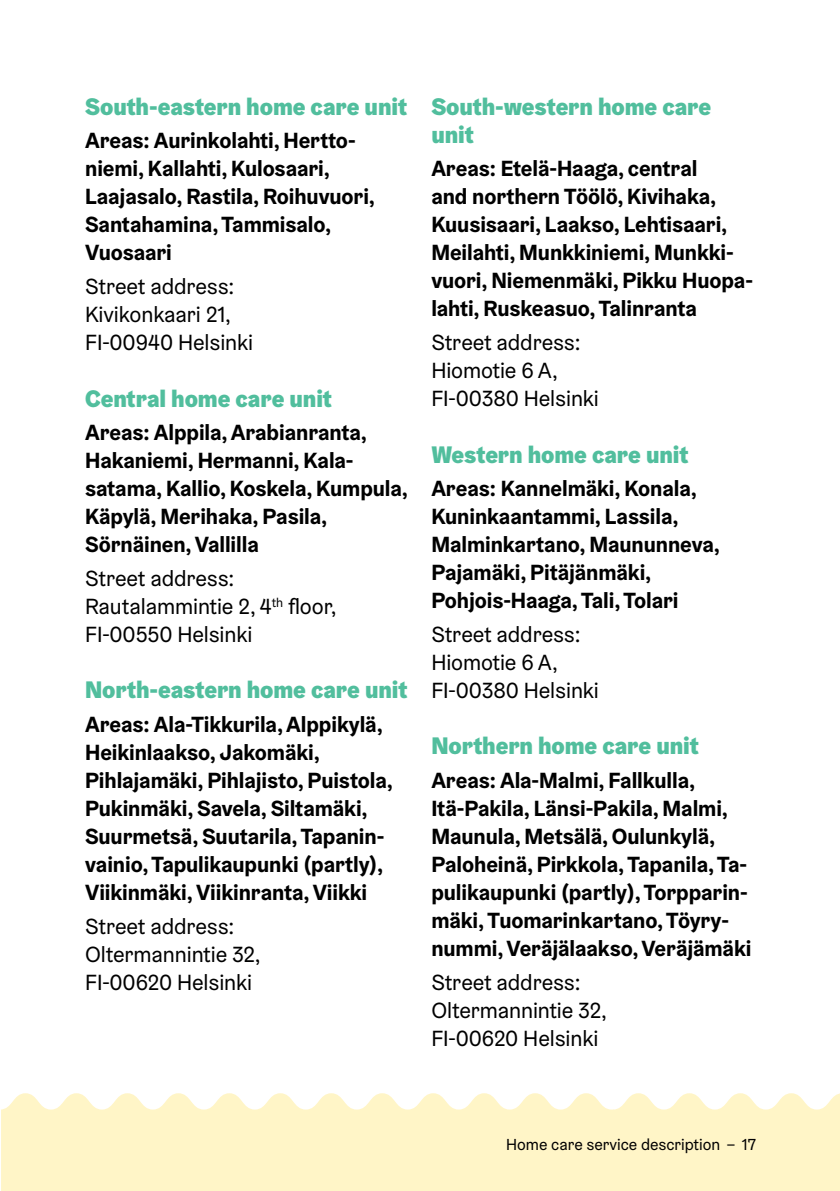
<style>
.page{position:relative;width:840px;height:1191px;background:#fff}
.page>*{position:absolute;margin:0;border:0;box-sizing:border-box;transform-origin:0 0}
.H4_12p{font:900 24px/28px "Helsinki Grotesk";letter-spacing:-.005em;color:#51be9d}
.Leipis__Mammy{font:700 22px/28px "Helsinki Grotesk";letter-spacing:-.005em;color:#000}
.Leipis__Mammy-2{font:22px/28px "Helsinki Grotesk";letter-spacing:-.005em;color:#000}
.t1{font:16px "Helsinki Grotesk";color:#000}
</style>
<div class="page">
<svg style="left:1px;top:1093px;width:838px;height:98px;background:#fff5cb"></svg>
<h3 class="H4_12p" style="left:85px;top:92px;width:323px">South-eastern home care unit</h3>
<p class="Leipis__Mammy" style="left:85px;top:126px;width:291px">Areas: Aurinkolahti, Hertto&shy;niemi, Kallahti, Kulosaari,<br>Laajasalo, Rastila, Roihuvuori,<br>Santahamina, Tammisalo,<br>Vuosaari</p>
<p class="Leipis__Mammy-2" style="left:85px;top:272px;width:169px">Street address:<br>Kivikonkaari 21,<br>FI-00940 Helsinki</p>
<h3 class="H4_12p" style="left:85px;top:384px;width:248px">Central home care unit</h3>
<p class="Leipis__Mammy" style="left:85px;top:418px;width:324px">Areas: Alppila, Arabianranta,<br>Hakaniemi, Hermanni, Kala&shy;satama, Kallio, Koskela, Kumpula,<br>Käpylä, Merihaka, Pasila,<br>Sörnäinen, Vallilla</p>
<p class="Leipis__Mammy-2" style="left:85px;top:564px;width:253px">Street address:<br>Rautalammintie 2, 4<sup>th</sup> floor,<br>FI-00550 Helsinki</p>
<h3 class="H4_12p" style="left:85px;top:675px;width:323px">North-eastern home care unit</h3>
<p class="Leipis__Mammy" style="left:85px;top:710px;width:309px">Areas: Ala-Tikkurila, Alppikylä, Heikinlaakso, Jakomäki, Pihlajamäki, Pihlajisto, Puistola, Pukinmäki, Savela, Siltamäki, Suurmetsä, Suutarila, Tapanin&shy;vainio, Tapulikaupunki (partly), Viikinmäki, Viikinranta, Viikki</p>
<p class="Leipis__Mammy-2" style="left:85px;top:911px;width:177px">Street address:<br>Oltermannintie 32,<br>FI-00620 Helsinki</p>
<h3 class="H4_12p" style="left:431px;top:92px;width:281px">South-western home care unit</h3>
<p class="Leipis__Mammy" style="left:431px;top:154px;width:323px">Areas: Etelä-Haaga, central<br>and northern Töölö, Kivihaka,<br>Kuusisaari, Laakso, Lehtisaari,<br>Meilahti, Munkkiniemi, Munkki&shy;vuori, Niemenmäki, Pikku Huopa&shy;lahti, Ruskeasuo, Talinranta</p>
<p class="Leipis__Mammy-2" style="left:431px;top:328px;width:169px">Street address:<br>Hiomotie 6 A,<br>FI-00380 Helsinki</p>
<h3 class="H4_12p" style="left:431px;top:440px;width:258px">Western home care unit</h3>
<p class="Leipis__Mammy" style="left:431px;top:474px;width:290px">Areas: Kannelmäki, Konala,<br>Kuninkaantammi, Lassila,<br>Malminkartano, Maununneva,<br>Pajamäki, Pitäjänmäki,<br>Pohjois-Haaga, Tali, Tolari</p>
<p class="Leipis__Mammy-2" style="left:431px;top:620px;width:169px">Street address:<br>Hiomotie 6 A,<br>FI-00380 Helsinki</p>
<h3 class="H4_12p" style="left:431px;top:731px;width:269px">Northern home care unit</h3>
<p class="Leipis__Mammy" style="left:431px;top:766px;width:321px">Areas: Ala-Malmi, Fallkulla, Itä-Pakila, Länsi-Pakila, Malmi, Maunula, Metsälä, Oulunkylä, Paloheinä, Pirkkola, Tapanila, Ta&shy;pulikaupunki (partly), Torpparin&shy;mäki, Tuomarinkartano, Töyry&shy;nummi, Veräjälaakso, Veräjämäki</p>
<p class="Leipis__Mammy-2" style="left:431px;top:967px;width:177px">Street address:<br>Oltermannintie 32,<br>FI-00620 Helsinki</p>
<p class="t1" style="left:506px;top:1134px;width:251px">Home care service description – 17</p>
</div>
